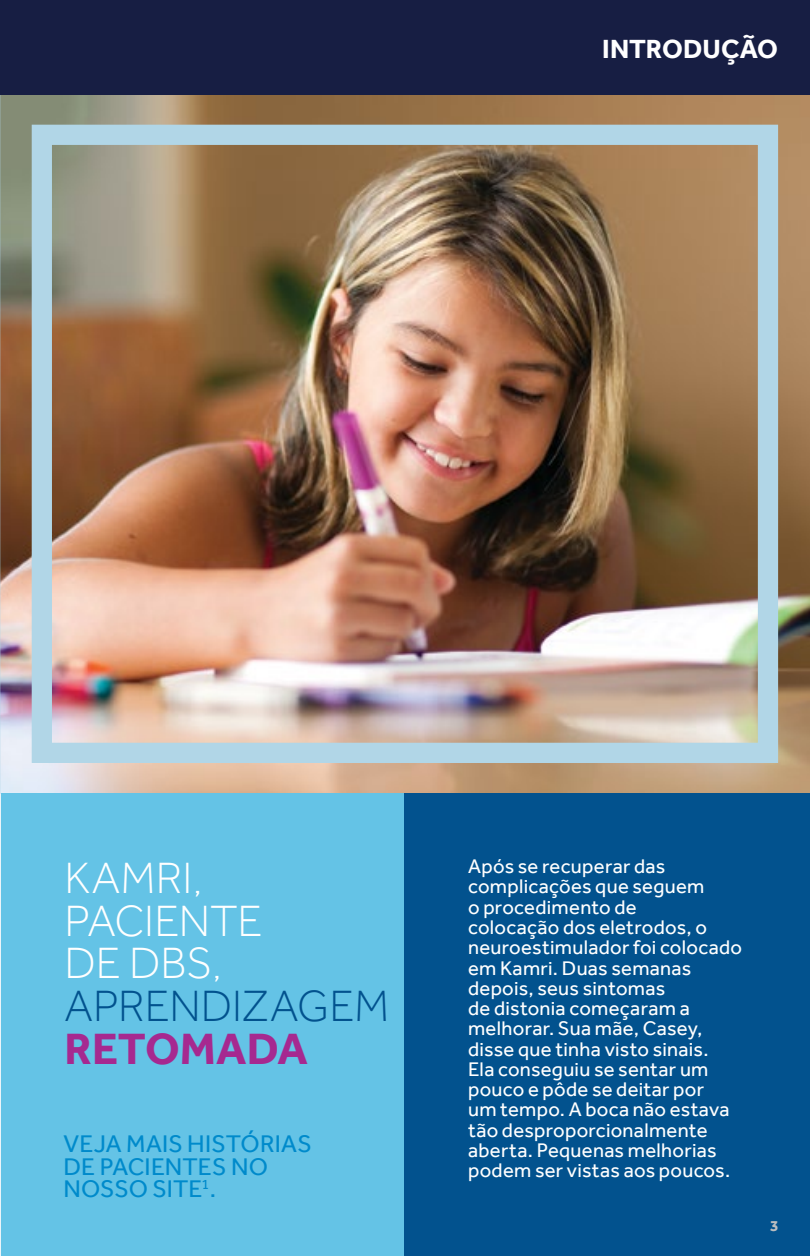
<style>
.page{position:relative;width:810px;height:1256px;background:#fff}
.page>*{position:absolute;margin:0;border:0;box-sizing:border-box;transform-origin:0 0}
.t1{font:300 45px/42.8px "Effra";letter-spacing:-.005em;color:#fff}
.t2{font:300 45px "Effra";letter-spacing:-.005em;color:#02528e}
.t3{font:700 45px "Effra";color:#a62990}
.t4{font:700 27px "Effra";letter-spacing:.005em;color:#fff}
.t5{font:24.75px/22.5px "Effra";letter-spacing:.005em;color:#008acb}
.t6{font:20.25px/20.2px "Effra";letter-spacing:.015em;color:#fff}
.t7{font:700 15.75px "Effra";color:#bcbec0}
</style>
<div class="page">
<img style="left:0;top:94px;width:810px;height:699px">
<div style="left:1px;top:793px;width:478px;height:462px;background:#64c3e6"></div>
<div style="left:405px;top:793px;width:405px;height:463px;background:#02528e"></div>
<div style="left:0;top:0;width:810px;height:94px;background:#171e43"></div>
<div style="left:32px;top:125px;width:746px;height:638px;border:20px solid #b1d6e7"></div>
<h2 class="t4" style="left:602px;top:32px;width:177px">INTRODUÇÃO</h2>
<h1 class="t1" style="left:65px;top:856px;width:200px">KAMRI,<br>PACIENTE<br>DE DBS,</h1>
<h1 class="t2" style="left:65px;top:980px;width:326px">APRENDIZAGEM</h1>
<h1 class="t3" style="left:65px;top:1021px;width:245px">RETOMADA</h1>
<p class="t5" style="left:63px;top:1132px;width:250px">VEJA MAIS HISTÓRIAS<br>DE PACIENTES NO<br>NOSSO SITE<sup>1</sup>.</p>
<p class="t6" style="left:468px;top:856px;width:276px">Após se recuperar das complicações que seguem<br>o procedimento de<br>colocação dos eletrodos, o neuroestimulador foi colocado em Kamri. Duas semanas depois, seus sintomas<br>de distonia começaram a melhorar. Sua mãe, Casey, disse que tinha visto sinais.<br>Ela conseguiu se sentar um pouco e pôde se deitar por<br>um tempo. A boca não estava tão desproporcionalmente aberta. Pequenas melhorias podem ser vistas aos poucos.</p>
<p class="t7" style="left:770px;top:1216px;width:10px">3</p>
</div>
